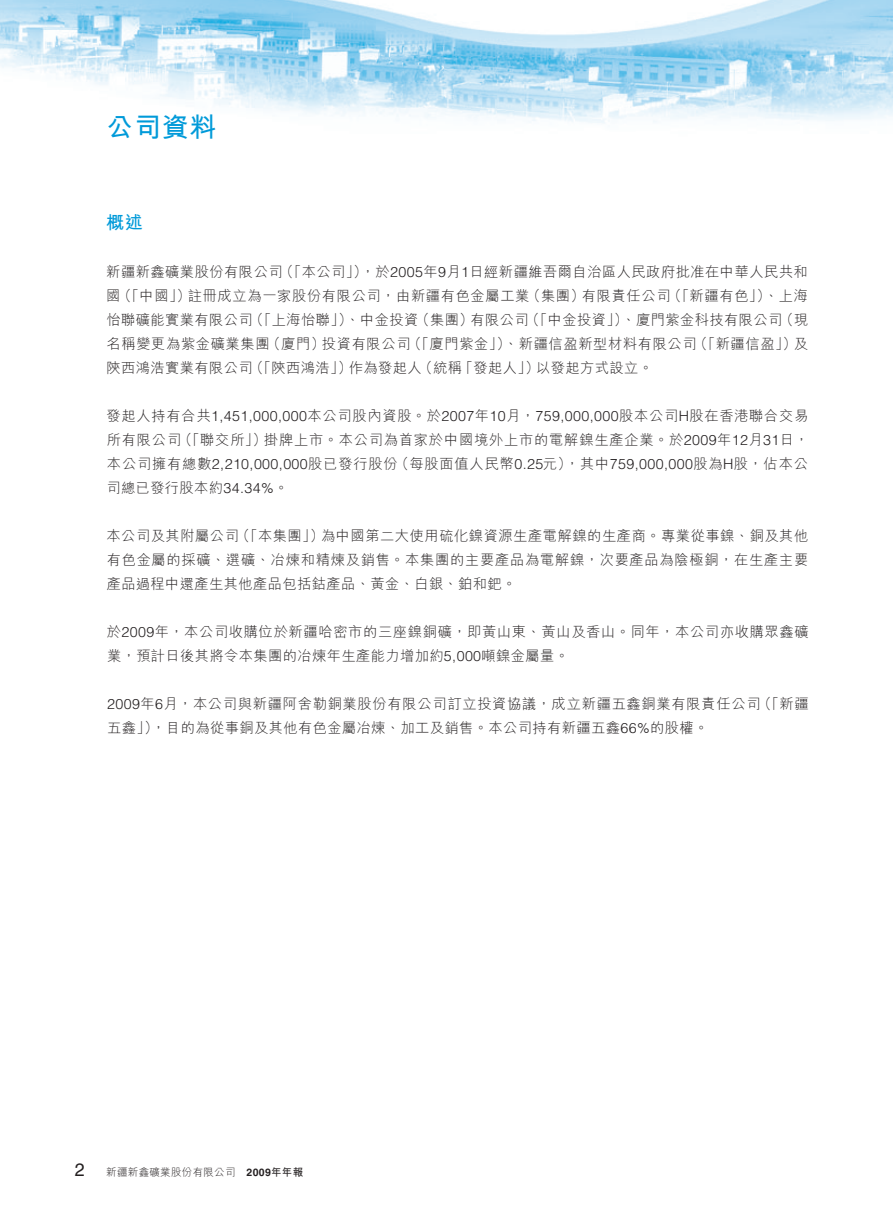
<style>
.page{position:relative;width:893px;height:1212px;background:#fff}
.page>*{position:absolute;margin:0;border:0;box-sizing:border-box;transform-origin:0 0}
.t1{font:700 27px "M Hei HK";color:#009ad9}
.t2{font:700 18px "M Hei HK";color:#009ad9}
.t3{font:300 14.25px/24px "M Hei HK";letter-spacing:.045em;color:#231f20;text-align:justify}
.t4{font:300 10.5px "M Hei HK";letter-spacing:.03em;color:#231f20}
.s1{font-family:"Helvetica LT Std"}
.s2{font-family:"Helvetica LT Std";font-weight:400;font-size:18px}
.s3{font-family:"Helvetica LT Std";font-weight:700}
.s4{font-weight:700}
</style>
<div class="page">
<img style="left:0;top:0;width:893px;height:124px">
<h1 class="t1" style="left:106px;top:107px;width:112px">公司資料</h1>
<p class="t2" style="left:106px;top:209px;width:38px">概述</p>
<p class="t3" style="left:106px;top:259px;width:703px">新疆新鑫礦業股份有限公司（「本公司」），於<span class="s1">2005</span>年<span class="s1">9</span>月<span class="s1">1</span>日經新疆維吾爾自治區人民政府批准在中華人民共和國（「中國」）註冊成立為一家股份有限公司，由新疆有色金屬工業（集團）有限責任公司（「新疆有色」）、上海怡聯礦能實業有限公司（「上海怡聯」）、中金投資（集團）有限公司（「中金投資」）、廈門紫金科技有限公司（現名稱變更為紫金礦業集團（廈門）投資有限公司（「廈門紫金」）、新疆信盈新型材料有限公司（「新疆信盈」）及陝西鴻浩實業有限公司（「陝西鴻浩」）作為發起人（統稱「發起人」）以發起方式設立。</p>
<p class="t3" style="left:106px;top:403px;width:704px">發起人持有合共<span class="s1">1,451,000,000</span>本公司股內資股。於<span class="s1">2007</span>年<span class="s1">10</span>月，<span class="s1">759,000,000</span>股本公司<span class="s1">H</span>股在香港聯合交易所有限公司（「聯交所」）掛牌上市。本公司為首家於中國境外上市的電解鎳生產企業。於<span class="s1">2009</span>年<span class="s1">12</span>月<span class="s1">31</span>日，本公司擁有總數<span class="s1">2,210,000,000</span>股已發行股份（每股面值人民幣<span class="s1">0.25</span>元），其中<span class="s1">759,000,000</span>股為<span class="s1">H</span>股，佔本公司總已發行股本約<span class="s1">34.34%</span>。</p>
<p class="t3" style="left:106px;top:523px;width:703px">本公司及其附屬公司（「本集團」）為中國第二大使用硫化鎳資源生產電解鎳的生產商。專業從事鎳、銅及其他有色金屬的採礦、選礦、冶煉和精煉及銷售。本集團的主要產品為電解鎳，次要產品為陰極銅，在生產主要產品過程中還產生其他產品包括鈷產品、黃金、白銀、鉑和鈀。</p>
<p class="t3" style="left:107px;top:619px;width:703px">於<span class="s1">2009</span>年，本公司收購位於新疆哈密市的三座鎳銅礦，即黃山東、黃山及香山。同年，本公司亦收購眾鑫礦業，預計日後其將令本集團的冶煉年生產能力增加約<span class="s1">5,000</span>噸鎳金屬量。</p>
<p class="t3" style="left:107px;top:691px;width:703px"><span class="s1">2009</span>年<span class="s1">6</span>月，本公司與新疆阿舍勒銅業股份有限公司訂立投資協議，成立新疆五鑫銅業有限責任公司（「新疆五鑫」），目的為從事銅及其他有色金屬冶煉、加工及銷售。本公司持有新疆五鑫<span class="s1">66%</span>的股權。</p>
<p class="t4" style="left:75px;top:1165px;width:230px"><span class="s2">2</span> 新疆新鑫礦業股份有限公司 <span class="s3">2009</span><span class="s4">年年報</span></p>
</div>
